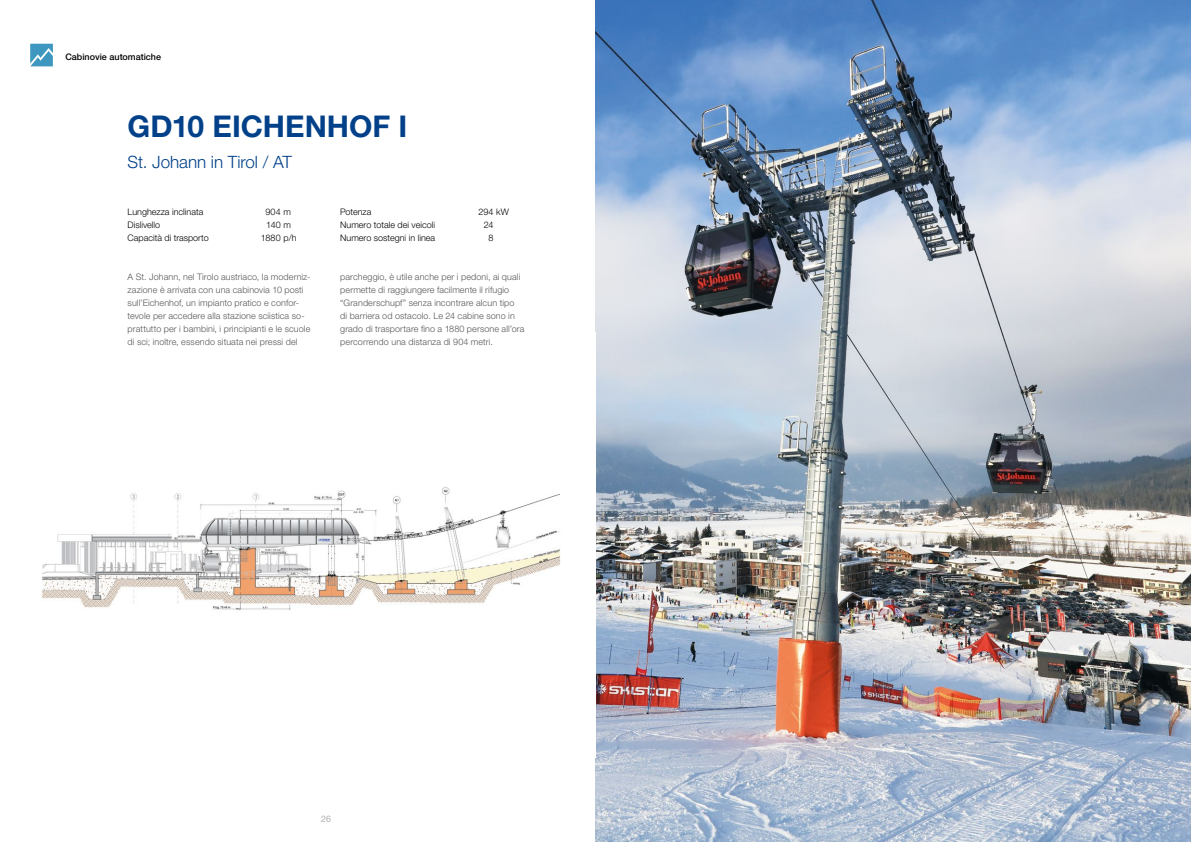
<style>
.page{position:relative;width:1191px;height:842px;background:#fff}
.page>*{position:absolute;margin:0;border:0;box-sizing:border-box;transform-origin:0 0}
.t1{font:700 30px "Helvetica Neue LTW1 G";color:#024189}
.t2{font:300 17px "Helvetica Neue LTW1 G";letter-spacing:-.005em;color:#024189}
.t3{font:300 9px/13px "Helvetica Neue LTW1 G";letter-spacing:.01em;color:#575756}
.t4{font:300 9px/13px "Helvetica Neue LTW1 G";color:#000}
.t5{font:500 9px "Helvetica Neue LTW1 G";color:#000}
.t6{font:9px "Helvetica Neue LTW1 G";color:#b3b2b2}
</style>
<div class="page">
<svg style="left:30px;top:44px;width:23px;height:22px"></svg>
<img style="left:595px;top:0;width:596px;height:842px">
<img style="left:42px;top:487px;width:519px;height:124px">
<p class="t5" style="left:66px;top:51px;width:97px">Cabinovie automatiche</p>
<h1 class="t1" style="left:128px;top:108px;width:281px">GD10 EICHENHOF I</h1>
<h2 class="t2" style="left:128px;top:151px;width:166px">St. Johann in Tirol / AT</h2>
<p class="t4" style="left:261px;top:205px;width:37px;text-align:center">904 m<br>140 m<br>1880 p/h</p>
<p class="t4" style="left:478px;top:205px;width:32px">294 kW</p>
<p class="t4" style="left:128px;top:205px;width:83px">Lunghezza inclinata<br>Dislivello<br>Capacità di trasporto</p>
<p class="t4" style="left:340px;top:205px;width:96px">Potenza<br>Numero totale dei veicoli<br>Numero sostegni in linea</p>
<p class="t4" style="left:484px;top:218px;width:11px;text-align:center">24<br>8</p>
<p class="t3" style="left:128px;top:270px;width:184px">A St. Johann, nel Tirolo austriaco, la moderniz&shy;zazione è arrivata con una cabinovia 10 posti sull’Eichenhof, un impianto pratico e confor&shy;tevole per accedere alla stazione sciistica so&shy;prattutto per i bambini, i principianti e le scuole di sci; inoltre, essendo situata nei pressi del</p>
<p class="t3" style="left:340px;top:270px;width:186px">parcheggio, è utile anche per i pedoni, ai quali permette di raggiungere facilmente il rifugio “Granderschupf” senza incontrare alcun tipo<br>di barriera od ostacolo. Le 24 cabine sono in grado di trasportare fino a 1880 persone all’ora percorrendo una distanza di 904 metri.</p>
<p class="t6" style="left:321px;top:813px;width:12px">26</p>
</div>
